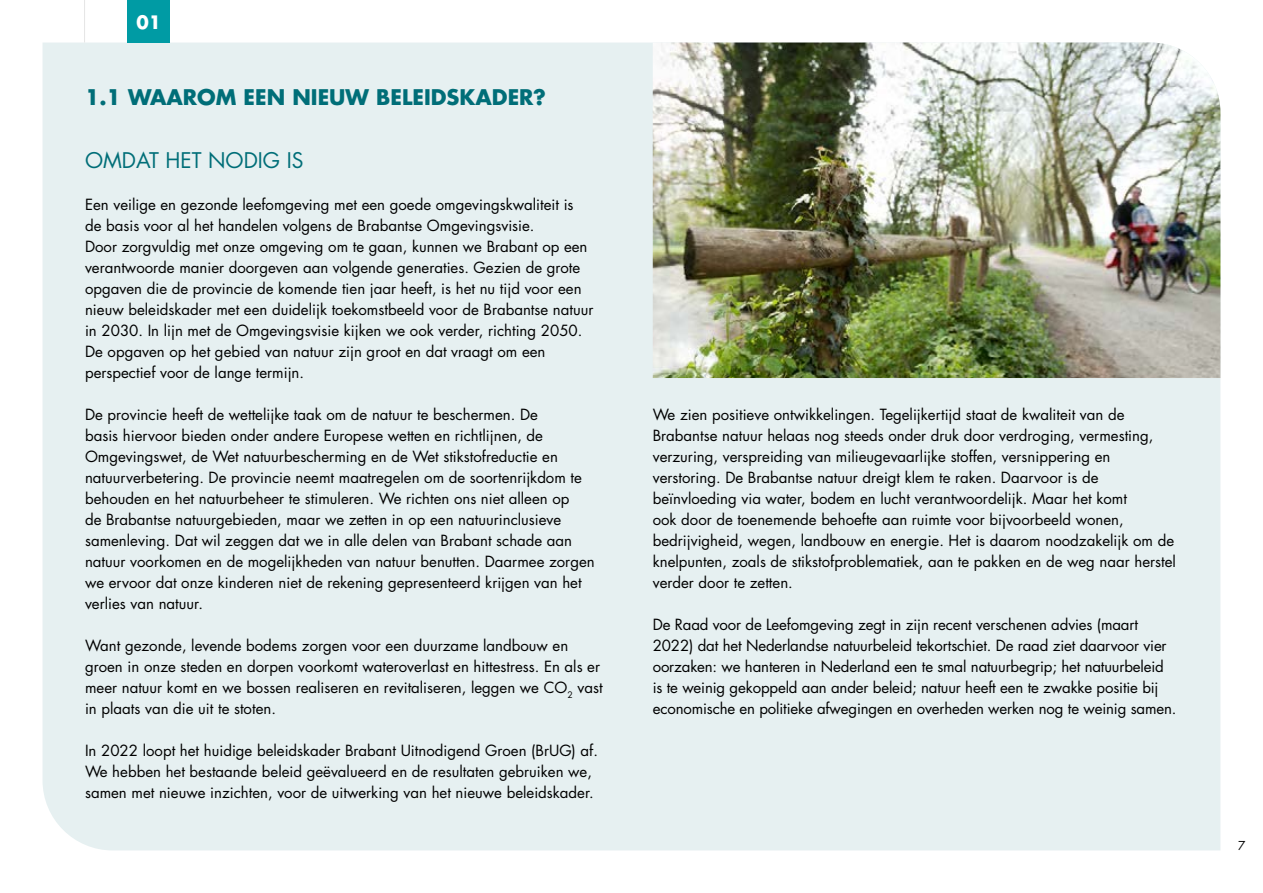
<style>
.page{position:relative;width:1263px;height:893px;background:#fff}
.page>*{position:absolute;margin:0;border:0;box-sizing:border-box;transform-origin:0 0}
.t1{font:700 21px "Futura Std";color:#006e78}
.t2{font:21px "Futura Std";color:#006e78}
.t3{font:700 18px "Futura Std";color:#fff}
.t4{font:15px/21px "Futura Std";color:#000}
.t5{font:12px "Futura Std";color:#000}
</style>
<div class="page">
<div style="left:43px;top:43px;width:1177px;height:807px;background:#e6f0f1"></div>
<hr style="left:84px;top:0;width:1px;height:43px;background:#e6e6e6">
<div style="left:128px;top:0;width:42px;height:43px;background:#009ba4"></div>
<img style="left:653px;top:43px;width:567px;height:335px">
<p class="t3" style="left:136px;top:10px;width:26px">01</p>
<h1 class="t1" style="left:85px;top:83px;width:462px">1.1 WAAROM EEN NIEUW BELEIDSKADER?</h1>
<h1 class="t2" style="left:85px;top:147px;width:220px">OMDAT HET NODIG IS</h1>
<p class="t4" style="left:85px;top:194px;width:510px">Een veilige en gezonde leefomgeving met een goede omgevingskwaliteit is de basis voor al het handelen volgens de Brabantse Omgevingsvisie.<br>Door zorgvuldig met onze omgeving om te gaan, kunnen we Brabant op een verantwoorde manier doorgeven aan volgende generaties. Gezien de grote opgaven die de provincie de komende tien jaar heeft, is het nu tijd voor een nieuw beleidskader met een duidelijk toekomstbeeld voor de Brabantse natuur in 2030. In lijn met de Omgevingsvisie kijken we ook verder, richting 2050.<br>De opgaven op het gebied van natuur zijn groot en dat vraagt om een perspectief voor de lange termijn.</p>
<p class="t4" style="left:85px;top:404px;width:511px">De provincie heeft de wettelijke taak om de natuur te beschermen. De<br>basis hiervoor bieden onder andere Europese wetten en richtlijnen, de Omgevingswet, de Wet natuurbescherming en de Wet stikstofreductie en natuurverbetering. De provincie neemt maatregelen om de soortenrijkdom te behouden en het natuurbeheer te stimuleren. We richten ons niet alleen op<br>de Brabantse natuurgebieden, maar we zetten in op een natuurinclusieve samenleving. Dat wil zeggen dat we in alle delen van Brabant schade aan natuur voorkomen en de mogelijkheden van natuur benutten. Daarmee zorgen we ervoor dat onze kinderen niet de rekening gepresenteerd krijgen van het verlies van natuur.</p>
<p class="t4" style="left:85px;top:635px;width:519px">Want gezonde, levende bodems zorgen voor een duurzame landbouw en groen in onze steden en dorpen voorkomt wateroverlast en hittestress. En als er meer natuur komt en we bossen realiseren en revitaliseren, leggen we CO<sub>2</sub> vast in plaats van die uit te stoten.</p>
<p class="t4" style="left:85px;top:740px;width:514px">In 2022 loopt het huidige beleidskader Brabant Uitnodigend Groen (BrUG) af.<br>We hebben het bestaande beleid geëvalueerd en de resultaten gebruiken we, samen met nieuwe inzichten, voor de uitwerking van het nieuwe beleidskader.</p>
<p class="t4" style="left:653px;top:404px;width:525px">We zien positieve ontwikkelingen. Tegelijkertijd staat de kwaliteit van de Brabantse natuur helaas nog steeds onder druk door verdroging, vermesting, verzuring, verspreiding van milieugevaarlijke stoffen, versnippering en verstoring. De Brabantse natuur dreigt klem te raken. Daarvoor is de beïnvloeding via water, bodem en lucht verantwoordelijk. Maar het komt<br>ook door de toenemende behoefte aan ruimte voor bijvoorbeeld wonen, bedrijvigheid, wegen, landbouw en energie. Het is daarom noodzakelijk om de knelpunten, zoals de stikstofproblematiek, aan te pakken en de weg naar herstel verder door te zetten.</p>
<p class="t4" style="left:653px;top:614px;width:525px">De Raad voor de Leefomgeving zegt in zijn recent verschenen advies (maart 2022) dat het Nederlandse natuurbeleid tekortschiet. De raad ziet daarvoor vier oorzaken: we hanteren in Nederland een te smal natuurbegrip; het natuurbeleid is te weinig gekoppeld aan ander beleid; natuur heeft een te zwakke positie bij economische en politieke afwegingen en overheden werken nog te weinig samen.</p>
<p class="t5" style="left:1238px;top:838px;width:9px">7</p>
</div>
